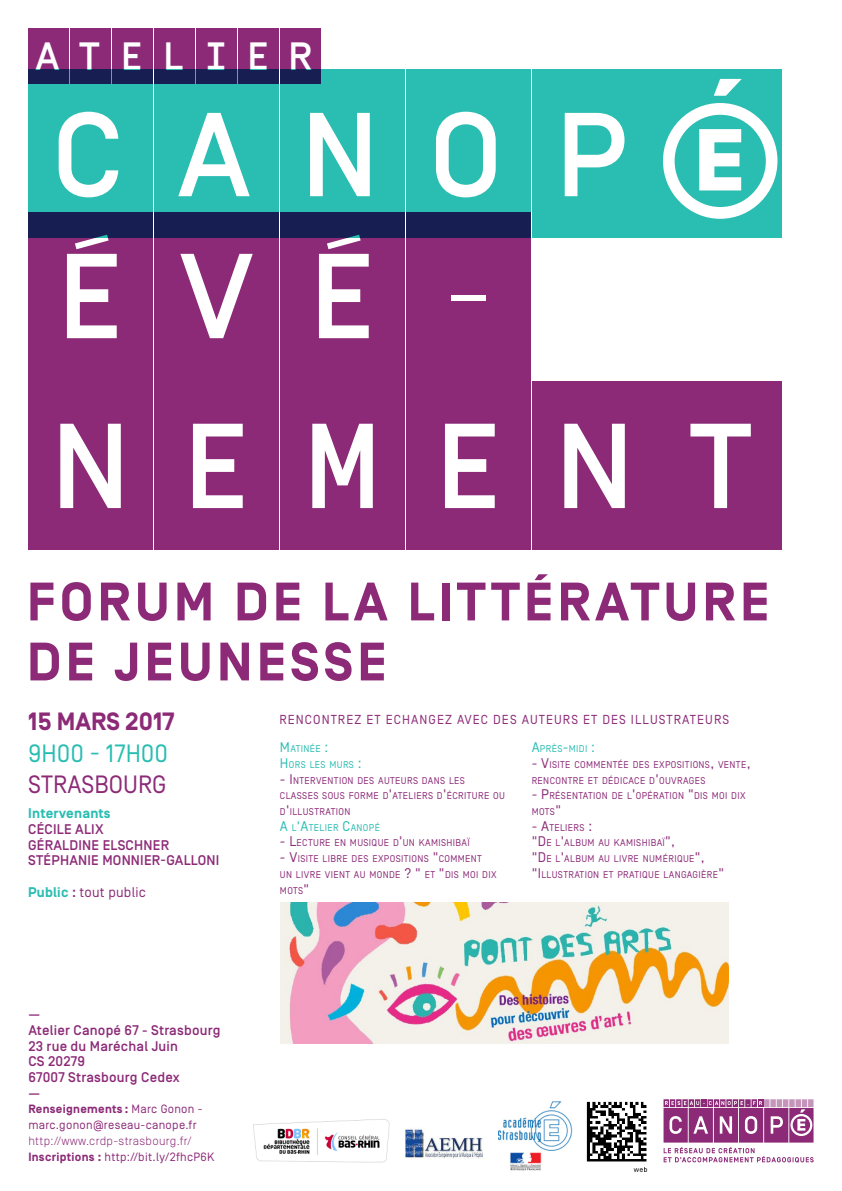
<style>
.page{position:relative;width:842px;height:1191px;background:#fff}
.page>*{position:absolute;margin:0;border:0;box-sizing:border-box;transform-origin:0 0}
.t1{font:500 120.4px "Simplon BP Mono";letter-spacing:.44em;color:#fff}
.TEXTE{font:500 119px "Simplon BP Mono";letter-spacing:.45em;color:#fff}
.TITRE_BOLD{font:700 54px/60px "Simplon BP";letter-spacing:.08em;color:#8c2a77}
.t2{font:500 39.5px "Simplon BP Mono";letter-spacing:.46em;color:#fff}
.DATE_HORAIRE{font:25px/31.4px "Simplon BP Regular";color:#2abdb1}
.t3{font:700 25px "Simplon BP";color:#8c2a77}
.ADRESSE{font:500 14px "Simplon BP";letter-spacing:.015em;color:#8c2a77}
.TEXTE-2{font:500 14px "Simplon BP";letter-spacing:.015em;color:#8c2a77}
.ADRESSE-2{font:14px "Simplon BP Regular";letter-spacing:.015em;color:#8c2a77}
.ADRESSE-3{font:700 14px "Simplon BP";letter-spacing:.015em;color:#2abdb1}
.TEXTE-3{font:13px "Simplon BP Regular";letter-spacing:.08em;color:#8c2a77}
.TEXTE-4{font:12px "Simplon BP Regular";letter-spacing:.025em;color:#8c2a77}
.TEXTE-5{font:300 12px "Simplon BP";letter-spacing:.025em;color:#8c2a77}
.TEXTE-6{font:700 12px "Simplon BP";letter-spacing:.025em;color:#8c2a77}
.TEXTE-7{font:9.8px/15.7px "Simplon BP Regular";letter-spacing:.035em;color:#8c2a77}
.TEXTE-8{font:9.8px "Simplon BP Regular";letter-spacing:.035em;color:#2abdb1}
.s1{color:#8c2a77}
.s2{font-family:"Simplon BP";font-weight:700;color:#2abdb1}
.s3{font-family:"Simplon BP";font-weight:500}
.s4{font-size:14px}
.s5{font-family:"Simplon BP Regular";font-weight:400}
.s6{font-family:"Simplon BP";font-weight:700}
</style>
<div class="page">
<div style="left:28px;top:212px;width:125px;height:168px;background:#8c2a77"></div>
<div style="left:154px;top:212px;width:125px;height:168px;background:#8c2a77"></div>
<div style="left:280px;top:212px;width:125px;height:168px;background:#8c2a77"></div>
<div style="left:406px;top:212px;width:124px;height:168px;background:#8c2a77"></div>
<div style="left:658px;top:382px;width:124px;height:168px;background:#8c2a77"></div>
<div style="left:28px;top:382px;width:125px;height:168px;background:#8c2a77"></div>
<div style="left:154px;top:382px;width:125px;height:168px;background:#8c2a77"></div>
<div style="left:280px;top:382px;width:125px;height:168px;background:#8c2a77"></div>
<div style="left:406px;top:382px;width:124px;height:168px;background:#8c2a77"></div>
<div style="left:532px;top:382px;width:124px;height:168px;background:#8c2a77"></div>
<svg style="left:28px;top:70px;width:125px;height:168px;background:#26a1a0"></svg>
<svg style="left:154px;top:70px;width:125px;height:168px;background:#26a1a0"></svg>
<svg style="left:280px;top:70px;width:125px;height:168px;background:#26a3a1"></svg>
<svg style="left:406px;top:70px;width:124px;height:168px;background:#27a4a2"></svg>
<div style="left:532px;top:70px;width:124px;height:168px;background:#2abdb1"></div>
<div style="left:658px;top:70px;width:124px;height:168px;background:#2abdb1"></div>
<svg style="left:663px;top:79px;width:114px;height:140px"></svg>
<svg style="left:28px;top:28px;width:41px;height:55px;background:#6e276d"></svg>
<svg style="left:196px;top:28px;width:41px;height:55px;background:#6e276d"></svg>
<svg style="left:112px;top:28px;width:41px;height:55px;background:#6e276d"></svg>
<svg style="left:280px;top:28px;width:40px;height:55px;background:#6e276d"></svg>
<svg style="left:70px;top:28px;width:41px;height:55px;background:#6e276d"></svg>
<svg style="left:238px;top:28px;width:41px;height:55px;background:#6e276d"></svg>
<svg style="left:154px;top:28px;width:41px;height:55px;background:#6e276d"></svg>
<svg style="left:663px;top:1099px;width:151px;height:63px"></svg>
<img style="left:586px;top:1101px;width:62px;height:71px">
<img style="left:280px;top:903px;width:448px;height:140px">
<img style="left:405px;top:1128px;width:78px;height:31px">
<img style="left:253px;top:1119px;width:137px;height:44px">
<img style="left:499px;top:1101px;width:73px;height:70px">
<h3 class="t2" style="left:35px;top:30px;width:278px">ATELIER</h3>
<p class="TEXTE" style="left:52px;top:77px;width:577px">CANOP</p>
<p class="t1" style="left:54px;top:218px;width:453px">ÉVÉ-</p>
<p class="t1" style="left:54px;top:387px;width:705px">NEMENT</p>
<p class="TITRE_BOLD" style="left:27px;top:574px;width:744px">FORUM DE LA LITTÉRATURE<br>DE JEUNESSE</p>
<p class="t3" style="left:28px;top:707px;width:148px">15 MARS 2017</p>
<p class="DATE_HORAIRE" style="left:28px;top:737px;width:141px">9H00 - 17H00<br><span class="s1">STRASBOURG</span></p>
<p class="ADRESSE-3" style="left:28px;top:805px;width:84px">Intervenants</p>
<p class="ADRESSE" style="left:28px;top:821px;width:77px">CÉCILE ALIX</p>
<p class="ADRESSE" style="left:28px;top:836px;width:143px">GÉRALDINE ELSCHNER</p>
<p class="ADRESSE" style="left:28px;top:852px;width:193px">STÉPHANIE MONNIER-GALLONI</p>
<p class="ADRESSE-2" style="left:28px;top:883px;width:119px"><span class="s2">Public</span> <span class="s3">:</span> tout public</p>
<p class="TEXTE-3" style="left:279px;top:712px;width:451px">RENCONTREZ ET ECHANGEZ AVEC DES AUTEURS ET DES ILLUSTRATEURS</p>
<p class="TEXTE-8" style="left:280px;top:743px;width:50px"><span class="s4">M</span>ATINÉE <span class="s4">:</span></p>
<p class="TEXTE-8" style="left:280px;top:759px;width:83px"><span class="s4">H</span>ORS LES MURS <span class="s4">:</span></p>
<p class="TEXTE-7" style="left:280px;top:772px;width:226px"><span class="s4">- I</span> NTERVENTION DES AUTEURS DANS LES<br>CLASSES SOUS FORM E D<span class="s4">'</span>ATELIERS D<span class="s4">'</span>ÉCRITURE OU<br>D<span class="s4">'</span>ILLUSTRATION</p>
<p class="TEXTE-8" style="left:280px;top:821px;width:102px"><span class="s4">A</span> L<span class="s4">'A</span>TELIER <span class="s4">C</span>ANOPÉ</p>
<p class="TEXTE-7" style="left:280px;top:835px;width:191px"><span class="s4">- L</span>ECTURE EN MUSIQUE D<span class="s4">'</span>UN KAMISHIBAÏ</p>
<p class="TEXTE-7" style="left:280px;top:851px;width:218px"><span class="s4">- V</span>ISITE LIBRE DES EXPOSITIONS <span class="s4">"</span>COMM ENT<br>UN LIVRE VIENT AU MONDE <span class="s4">? "</span> ET <span class="s4">"</span>DIS MOI DIX<br>M OTS<span class="s4">"</span></p>
<p class="TEXTE-8" style="left:532px;top:743px;width:65px"><span class="s4">A</span>PRÈS<span class="s4">-</span>M IDI <span class="s4">:</span></p>
<p class="TEXTE-7" style="left:532px;top:756px;width:220px"><span class="s4">- V</span>ISITE COMM ENTÉE DES EXPOSITIONS<span class="s4">,</span> VENTE<span class="s4">,<br></span>RENCONTRE ET DÉDICACE D<span class="s4">'</span>OUVRAGES</p>
<p class="TEXTE-7" style="left:532px;top:788px;width:215px"><span class="s4">- P</span>RÉSENTATION DE L<span class="s4">'</span>OPÉRATION <span class="s4">"</span>DIS MOI DIX<br>M OTS<span class="s4">"</span></p>
<p class="TEXTE-7" style="left:532px;top:819px;width:62px"><span class="s4">- A</span>TELIERS <span class="s4">:</span></p>
<p class="TEXTE-7" style="left:532px;top:835px;width:145px"><span class="s4">"D</span> E L<span class="s4">'</span>ALBUM AU KAM ISH IBAÏ<span class="s4">",</span></p>
<p class="TEXTE-7" style="left:532px;top:851px;width:194px"><span class="s4">"D</span>E L<span class="s4">'</span>ALBUM AU LIVRE NUMÉRIQUE<span class="s4">",<br>"I</span> LLUSTRATION ET PRATIQUE LANGAGIÈRE<span class="s4">"</span></p>
<p class="ADRESSE" style="left:28px;top:1006px;width:13px">—</p>
<p class="ADRESSE" style="left:28px;top:1022px;width:194px">Atelier Canopé 67 - Strasbourg</p>
<p class="TEXTE-2" style="left:28px;top:1037px;width:151px">23 rue du Maréchal Juin</p>
<p class="TEXTE-2" style="left:28px;top:1053px;width:58px">CS 20279</p>
<p class="TEXTE-2" style="left:28px;top:1069px;width:153px">67007 Strasbourg Cedex</p>
<p class="TEXTE-2" style="left:28px;top:1084px;width:13px">—</p>
<p class="TEXTE-6" style="left:28px;top:1102px;width:176px">Renseignements : <span class="s5">Marc Gonon -</span></p>
<p class="TEXTE-4" style="left:28px;top:1118px;width:170px">marc.gonon@reseau-canope.fr</p>
<p class="TEXTE-5" style="left:28px;top:1133px;width:165px">http://www.crdp-strasbourg.fr/</p>
<p class="TEXTE-4" style="left:28px;top:1149px;width:188px"><span class="s6">Inscriptions :</span> http://bit.ly/2fhcP6K</p>
</div>
